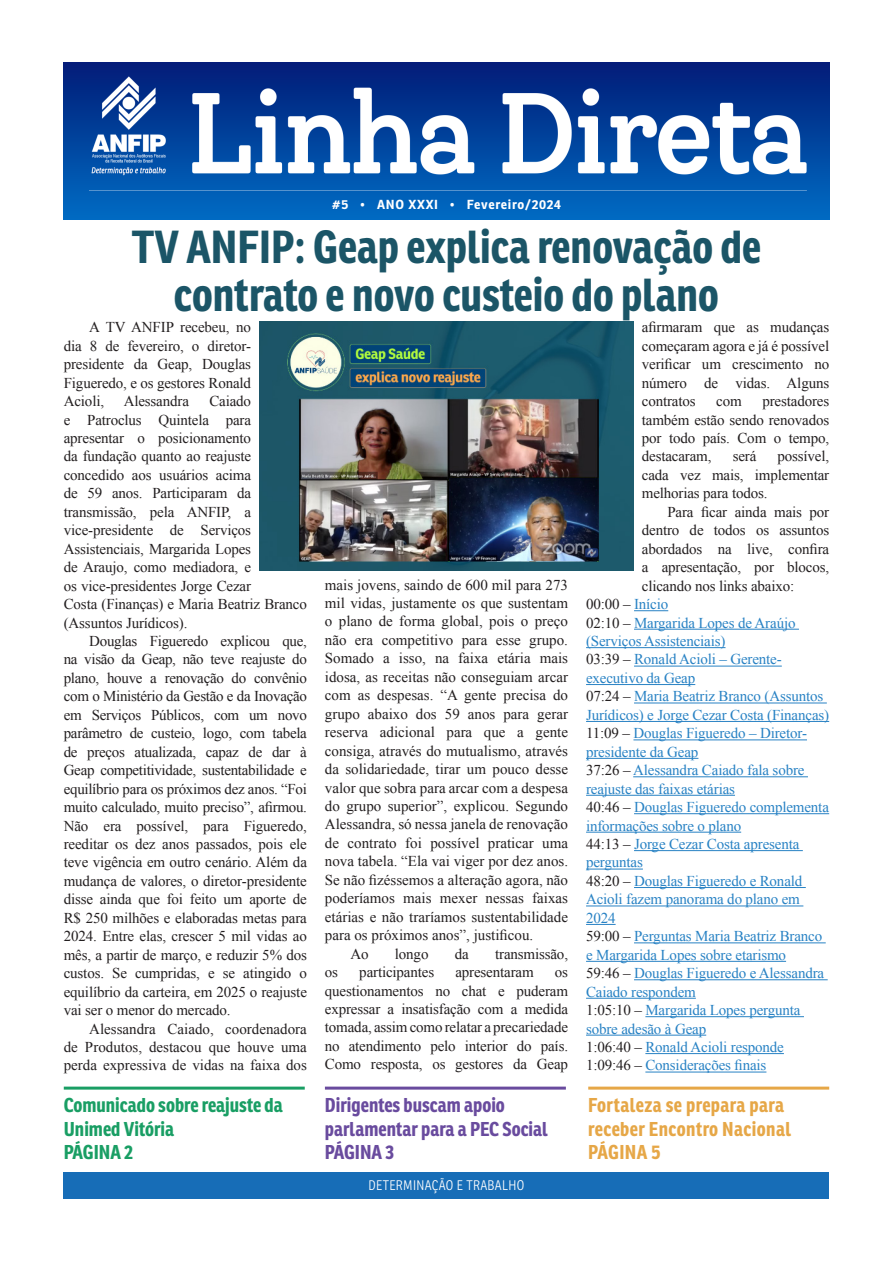
<style>
.page{position:relative;width:893px;height:1263px;background:#fff}
.page>*{position:absolute;margin:0;border:0;box-sizing:border-box;transform-origin:0 0}
.titulo{font:700 45px/48px "Ronnia Cond";color:#1b5567;text-align:center}
.subtitulos{font:700 19.5px/23.4px "Ronnia Cond";color:#694b9e}
.subtitulos-2{font:700 19.5px/23.4px "Ronnia Cond";letter-spacing:.02em;color:#e6a747}
.subtitulos-3{font:700 19.5px/23.4px "Ronnia Cond";color:#199e64}
.texto{font:15px/18.5px "Times New Roman";letter-spacing:-.01em;color:#231f20;text-align:justify}
.texto-2{font:15px/18.5px "Times New Roman";letter-spacing:-.01em;color:#2882c4}
.t1{font:300 13.5px "Ronnia Cond";letter-spacing:.025em;color:#fff}
.texto-3{font:700 12.75px "Ronnia";letter-spacing:.06em;color:#fff}
.s1{color:#2882c4}
.s2{color:#231f20}
</style>
<div class="page">
<div style="left:64px;top:1172px;width:765px;height:27px;background:#176db7"></div>
<img style="left:64px;top:63px;width:765px;height:157px">
<hr style="left:325px;top:1086px;width:241px;height:3px;background:#694b9e">
<hr style="left:588px;top:1086px;width:241px;height:3px;background:#e6a747">
<hr style="left:64px;top:1086px;width:241px;height:3px;background:#199e64">
<hr style="left:634px;top:610px;width:34px;height:1px;background:#2882c4">
<hr style="left:634px;top:629px;width:165px;height:1px;background:#2882c4">
<hr style="left:586px;top:647px;width:139px;height:1px;background:#2882c4">
<hr style="left:634px;top:666px;width:148px;height:1px;background:#2882c4">
<hr style="left:586px;top:684px;width:109px;height:1px;background:#2882c4">
<hr style="left:634px;top:703px;width:193px;height:1px;background:#2882c4">
<hr style="left:586px;top:721px;width:243px;height:1px;background:#2882c4">
<hr style="left:633px;top:739px;width:174px;height:1px;background:#2882c4">
<hr style="left:586px;top:758px;width:112px;height:1px;background:#2882c4">
<hr style="left:633px;top:776px;width:175px;height:1px;background:#2882c4">
<hr style="left:586px;top:795px;width:149px;height:1px;background:#2882c4">
<hr style="left:634px;top:813px;width:195px;height:1px;background:#2882c4">
<hr style="left:586px;top:832px;width:155px;height:1px;background:#2882c4">
<hr style="left:634px;top:850px;width:169px;height:1px;background:#2882c4">
<hr style="left:586px;top:869px;width:57px;height:1px;background:#2882c4">
<hr style="left:634px;top:887px;width:172px;height:1px;background:#2882c4">
<hr style="left:586px;top:905px;width:217px;height:1px;background:#2882c4">
<hr style="left:586px;top:924px;width:30px;height:1px;background:#2882c4">
<hr style="left:634px;top:942px;width:192px;height:1px;background:#2882c4">
<hr style="left:586px;top:961px;width:200px;height:1px;background:#2882c4">
<hr style="left:634px;top:979px;width:194px;height:1px;background:#2882c4">
<hr style="left:586px;top:998px;width:110px;height:1px;background:#2882c4">
<hr style="left:645px;top:1016px;width:159px;height:1px;background:#2882c4">
<hr style="left:586px;top:1035px;width:120px;height:1px;background:#2882c4">
<hr style="left:645px;top:1053px;width:139px;height:1px;background:#2882c4">
<hr style="left:645px;top:1072px;width:121px;height:1px;background:#2882c4">
<img style="left:260px;top:322px;width:373px;height:249px">
<p class="texto-3" style="left:332px;top:196px;width:231px">#5 • ANO XXXI • Fevereiro/2024</p>
<p class="titulo" style="left:132px;top:222px;width:631px">TV ANFIP: Geap explica renovação de contrato e novo custeio do plano</p>
<p class="texto" style="left:64px;top:318px;width:189px;text-indent:26px">A TV ANFIP recebeu, no dia 8 de fevereiro, o diretor&shy;presidente da Geap, Douglas Figueredo, e os gestores Ronald Acioli,</p>
<p class="texto" style="left:642px;top:318px;width:189px">afirmaram que as mudanças começaram agora e já é possível verificar um crescimento no número de vidas. Alguns contratos</p>
<p class="texto" style="left:64px;top:392px;width:245px;text-align:left;text-indent:146px">Caiado<br>e Patroclus Quintela para apresentar o posicionamento<br>da fundação quanto ao reajuste concedido aos usuários acima<br>de 59 anos. Participaram da transmissão, pela ANFIP, a vice-presidente de Serviços<br>Assistenciais, Margarida Lopes<br>de Araujo, como mediadora, e<br>os vice-presidentes Jorge Cezar<br>Costa (Finanças) e Maria Beatriz Branco (Assuntos Jurídicos).</p>
<p class="texto" style="left:64px;top:631px;width:245px;text-indent:26px">Douglas Figueredo explicou que, na visão da Geap, não teve reajuste do plano, houve a renovação do convênio com o Ministério da Gestão e da Inovação em Serviços Públicos, com um novo parâmetro de custeio, logo, com tabela de preços atualizada, capaz de dar à Geap competitividade, sustentabilidade e equilíbrio para os próximos dez anos. “Foi muito calculado, muito preciso”, afirmou.<br>Não era possível, para Figueredo, reeditar os dez anos passados, pois ele teve vigência em outro cenário. Além da mudança de valores, o diretor-presidente disse ainda que foi feito um aporte de R$ 250 milhões e elaboradas metas para 2024. Entre elas, crescer 5 mil vidas ao mês, a partir de março, e reduzir 5% dos custos. Se cumpridas, e se atingido o equilíbrio da carteira, em 2025 o reajuste vai ser o menor do mercado.</p>
<p class="texto" style="left:64px;top:1019px;width:245px;text-indent:26px">Alessandra Caiado, coordenadora de Produtos, destacou que houve uma perda expressiva de vidas na faixa dos</p>
<p class="texto" style="left:124px;top:392px;width:67px">Alessandra</p>
<p class="texto" style="left:642px;top:392px;width:189px;text-indent:121px">prestadores também estão sendo renovados por todo país. Com o tempo, destacaram,</p>
<p class="texto" style="left:716px;top:392px;width:27px">com</p>
<p class="texto" style="left:642px;top:447px;width:189px;text-indent:136px">possível, cada vez mais, implementar melhorias para todos.</p>
<p class="texto" style="left:642px;top:502px;width:189px;text-indent:26px">Para ficar ainda mais por dentro de todos os assuntos abordados na live, confira a apresentação, por blocos, clicando nos links abaixo:</p>
<p class="texto" style="left:586px;top:595px;width:84px">00:00 – <span class="s1">Início</span></p>
<p class="texto-2" style="left:586px;top:613px;width:211px"><span class="s2">02:10 –</span> Margarida Lopes de Araújo (Serviços Assistenciais)</p>
<p class="texto-2" style="left:586px;top:650px;width:197px"><span class="s2">03:39 –</span> Ronald Acioli – Gerente&shy;executivo da Geap</p>
<p class="texto-2" style="left:586px;top:687px;width:245px"><span class="s2">07:24 –</span> Maria Beatriz Branco (Assuntos<br>Jurídicos) e Jorge Cezar Costa (Finanças)</p>
<p class="texto-2" style="left:586px;top:724px;width:222px"><span class="s2">11:09 –</span> Douglas Figueredo – Diretor&shy;presidente da Geap</p>
<p class="texto-2" style="left:586px;top:761px;width:220px"><span class="s2">37:26 –</span> Alessandra Caiado fala sobre reajuste das faixas etárias</p>
<p class="texto-2" style="left:586px;top:797px;width:244px"><span class="s2">40:46 –</span> Douglas Figueredo complementa informações sobre o plano</p>
<p class="texto-2" style="left:586px;top:834px;width:215px"><span class="s2">44:13 –</span> Jorge Cezar Costa apresenta perguntas</p>
<p class="texto-2" style="left:586px;top:871px;width:218px"><span class="s2">48:20 –</span> Douglas Figueredo e Ronald<br>Acioli fazem panorama do plano em<br>2024</p>
<p class="texto-2" style="left:586px;top:927px;width:238px"><span class="s2">59:00 –</span> Perguntas Maria Beatriz Branco e Margarida Lopes sobre etarismo</p>
<p class="texto-2" style="left:586px;top:964px;width:240px"><span class="s2">59:46 –</span> Douglas Figueredo e Alessandra<br>Caiado respondem</p>
<p class="texto-2" style="left:586px;top:1000px;width:216px"><span class="s2">1:05:10 –</span> Margarida Lopes pergunta sobre adesão à Geap</p>
<p class="texto-2" style="left:586px;top:1037px;width:199px"><span class="s2">1:06:40 –</span> Ronald Acioli responde</p>
<p class="texto-2" style="left:586px;top:1056px;width:182px"><span class="s2">1:09:46 –</span> Considerações finais</p>
<p class="texto" style="left:733px;top:447px;width:25px">será</p>
<p class="texto" style="left:325px;top:575px;width:245px">mais jovens, saindo de 600 mil para 273 mil vidas, justamente os que sustentam o plano de forma global, pois o preço não era competitivo para esse grupo.<br>Somado a isso, na faixa etária mais idosa, as receitas não conseguiam arcar com as despesas. “A gente precisa do grupo abaixo dos 59 anos para gerar reserva adicional para que a gente consiga, através do mutualismo, através da solidariedade, tirar um pouco desse valor que sobra para arcar com a despesa do grupo superior”, explicou. Segundo Alessandra, só nessa janela de renovação de contrato foi possível praticar uma nova tabela. “Ela vai viger por dez anos.<br>Se não fizéssemos a alteração agora, não poderíamos mais mexer nessas faixas etárias e não traríamos sustentabilidade para os próximos anos”, justificou.</p>
<p class="texto" style="left:350px;top:944px;width:20px">Ao</p>
<p class="texto" style="left:395px;top:944px;width:35px">longo</p>
<p class="texto" style="left:455px;top:944px;width:16px">da</p>
<p class="texto" style="left:495px;top:944px;width:74px">transmissão,</p>
<p class="texto" style="left:325px;top:962px;width:15px">os</p>
<p class="texto" style="left:359px;top:962px;width:76px">participantes</p>
<p class="texto" style="left:455px;top:962px;width:80px">apresentaram</p>
<p class="texto" style="left:325px;top:962px;width:245px;text-indent:230px">os questionamentos no chat e puderam expressar a insatisfação com a medida tomada, assim como relatar a precariedade no atendimento pelo interior do país.<br>Como resposta, os gestores da Geap</p>
<p class="subtitulos-3" style="left:64px;top:1093px;width:220px">Comunicado sobre reajuste da<br>Unimed Vitória<br>PÁGINA 2</p>
<p class="subtitulos" style="left:325px;top:1093px;width:225px">Dirigentes buscam apoio parlamentar para a PEC Social<br>PÁGINA 3</p>
<p class="subtitulos-2" style="left:588px;top:1093px;width:204px">Fortaleza se prepara para receber Encontro Nacional<br>PÁGINA 5</p>
<p class="t1" style="left:369px;top:1177px;width:157px">DETERMINAÇÃO E TRABALHO</p>
</div>
